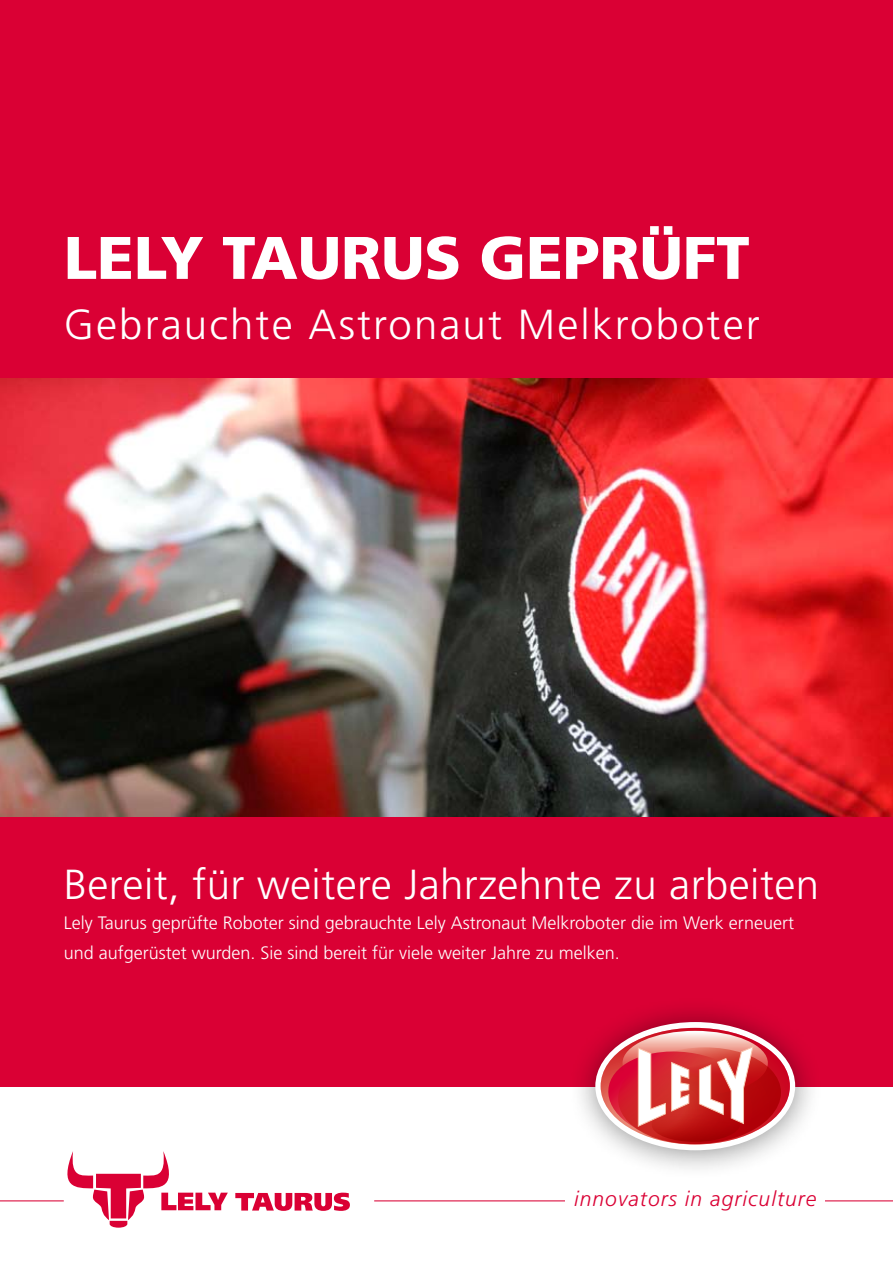
<style>
.page{position:relative;width:893px;height:1263px;background:#fff}
.page>*{position:absolute;margin:0;border:0;box-sizing:border-box;transform-origin:0 0}
.t1{font:900 60px "Frutiger LT Std";color:#fff}
.t2{font:300 42px "Frutiger LT Std";letter-spacing:.01em;color:#fff}
.t3{font:300 42px "Frutiger LT Std";letter-spacing:.05em;color:#fff}
.t4{font:italic 300 21px "Frutiger LT Std";letter-spacing:.05em;color:#da0034}
.t5{font:300 18px/30px "Frutiger LT Std";color:#fff}
</style>
<div class="page">
<hr style="left:374px;top:1200px;width:519px;height:1px;background:#da0034">
<hr style="left:0;top:1200px;width:64px;height:1px;background:#da0034">
<svg style="left:235px;top:1192px;width:115px;height:19px"></svg>
<svg style="left:67px;top:1151px;width:161px;height:77px"></svg>
<div style="left:0;top:0;width:893px;height:1086px;background:#da0034"></div>
<div style="left:566px;top:994px;width:254px;height:184px;background:#000;opacity:.45"></div>
<div style="left:595px;top:1022px;width:200px;height:128px;background:#fff;border-radius:50%"></div>
<svg style="left:601px;top:1028px;width:189px;height:116px"></svg>
<img style="left:0;top:378px;width:893px;height:438px">
<div style="left:566px;top:1191px;width:259px;height:21px;background:#fff"></div>
<h1 class="t1" style="left:64px;top:222px;width:687px">LELY TAURUS GEPRÜFT</h1>
<h2 class="t3" style="left:64px;top:301px;width:697px">Gebrauchte Astronaut Melkroboter</h2>
<h2 class="t2" style="left:64px;top:861px;width:757px">Bereit, für weitere Jahrzehnte zu arbeiten</h2>
<p class="t5" style="left:64px;top:908px;width:732px">Lely Taurus geprüfte Roboter sind gebrauchte Lely Astronaut Melkroboter die im Werk erneuert und aufgerüstet wurden. Sie sind bereit für viele weiter Jahre zu melken.</p>
<p class="t4" style="left:574px;top:1187px;width:244px">innovators in agriculture</p>
</div>
